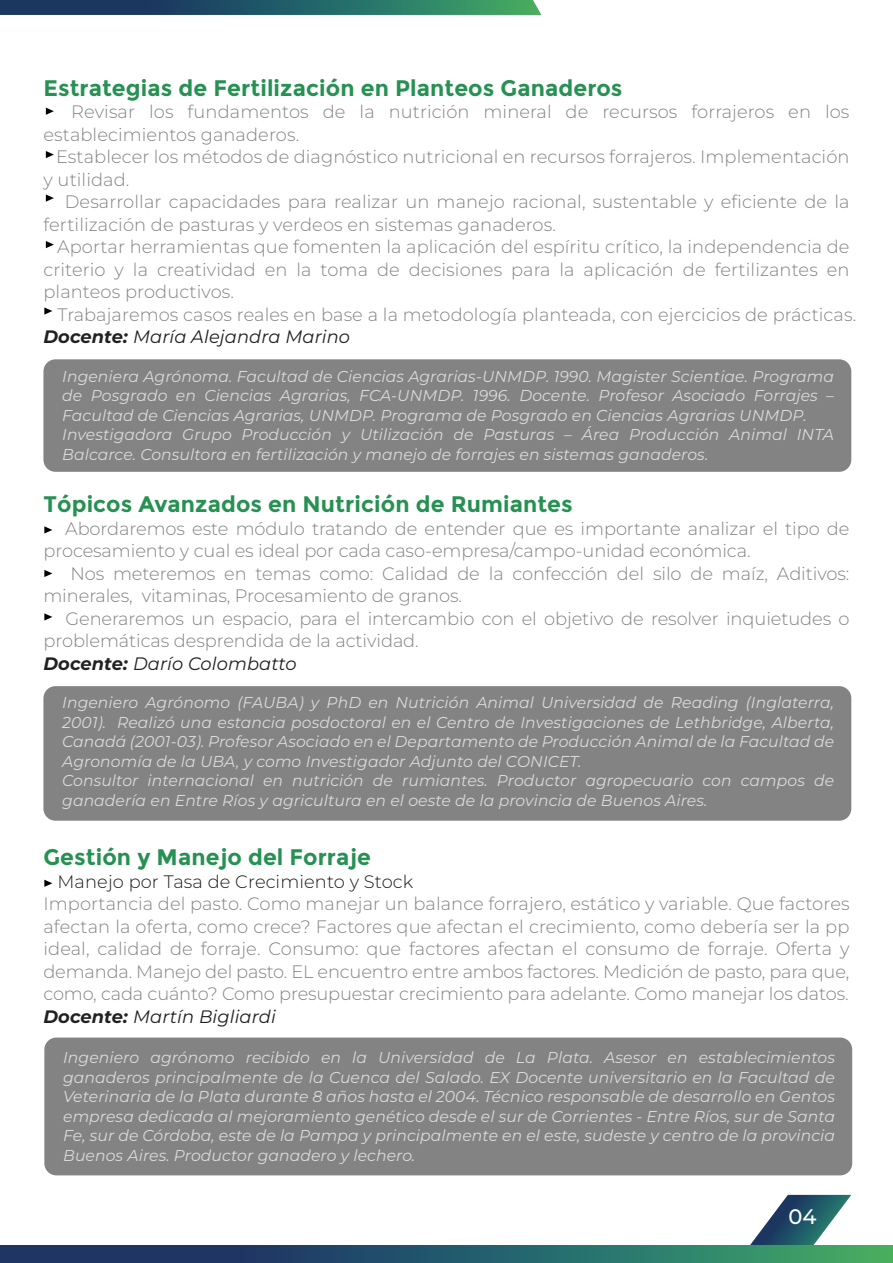
<style>
.page{position:relative;width:893px;height:1263px;background:#fff}
.page>*{position:absolute;margin:0;border:0;box-sizing:border-box;transform-origin:0 0}
.t1{font:700 22.5px "Montserrat";letter-spacing:.005em;color:#269152}
.t2{font:500 21px "Montserrat";color:#fff}
.t3{font:300 18px/22.5px "Montserrat";letter-spacing:-.005em;color:#838383}
.t4{font:300 18px "Montserrat";letter-spacing:.005em;color:#1d1d1b}
.t5{font:italic 15.75px/19.5px "Montserrat";letter-spacing:.005em;color:#dadada}
.s1{font-weight:700;font-style:italic;color:#212121}
.s2{font-weight:400;font-style:italic;color:#212121}
</style>
<div class="page">
<svg style="left:44px;top:880px;width:8px;height:7px"></svg>
<svg style="left:737px;top:1195px;width:114px;height:51px"></svg>
<svg style="left:0;top:0;width:541px;height:15px;background:#276166"></svg>
<svg style="left:0;top:1246px;width:893px;height:17px;background:#286068"></svg>
<svg style="left:46px;top:108px;width:8px;height:7px"></svg>
<svg style="left:46px;top:151px;width:8px;height:7px"></svg>
<svg style="left:46px;top:194px;width:8px;height:8px"></svg>
<svg style="left:46px;top:241px;width:8px;height:7px"></svg>
<svg style="left:44px;top:307px;width:8px;height:8px"></svg>
<svg style="left:44px;top:526px;width:8px;height:7px"></svg>
<svg style="left:44px;top:570px;width:8px;height:7px"></svg>
<svg style="left:44px;top:613px;width:8px;height:7px"></svg>
<div style="left:43px;top:359px;width:808px;height:113px;background:#838383;border-radius:12px"></div>
<div style="left:44px;top:1037px;width:808px;height:138px;background:#838383;border-radius:12px"></div>
<div style="left:43px;top:686px;width:808px;height:135px;background:#838383;border-radius:12px"></div>
<p class="t1" style="left:43px;top:75px;width:581px">Estrategias de Fertilización en Planteos Ganaderos</p>
<p class="t3" style="left:43px;top:100px;width:807px;text-indent:28px">Revisar los fundamentos de la nutrición mineral de recursos forrajeros en los establecimientos ganaderos.</p>
<p class="t3" style="left:43px;top:145px;width:808px;text-indent:13px">Establecer los métodos de diagnóstico nutricional en recursos forrajeros. Implementación y utilidad.</p>
<p class="t3" style="left:43px;top:190px;width:808px;text-indent:21px">Desarrollar capacidades para realizar un manejo racional, sustentable y eficiente de la fertilización de pasturas y verdeos en sistemas ganaderos.</p>
<p class="t3" style="left:43px;top:235px;width:808px;text-align:justify;text-indent:14px">Aportar herramientas que fomenten la aplicación del espíritu crítico, la independencia de criterio y la creatividad en la toma de decisiones para la aplicación de fertilizantes en planteos productivos.</p>
<p class="t3" style="left:43px;top:303px;width:814px;text-indent:14px">Trabajaremos casos reales en base a la metodología planteada, con ejercicios de prácticas.<br><span class="s1">Docente:</span> <span class="s2">María Alejandra Marino</span></p>
<p class="t5" style="left:62px;top:366px;width:773px">Ingeniera Agrónoma. Facultad de Ciencias Agrarias-UNMDP. 1990. Magister Scientiae. Programa de Posgrado en Ciencias Agrarias, FCA-UNMDP. 1996. Docente. Profesor Asociado Forrajes – Facultad de Ciencias Agrarias, UNMDP. Programa de Posgrado en Ciencias Agrarias UNMDP.<br>Investigadora Grupo Producción y Utilización de Pasturas – Área Producción Animal INTA Balcarce. Consultora en fertilización y manejo de forrajes en sistemas ganaderos.</p>
<p class="t1" style="left:43px;top:491px;width:531px">Tópicos Avanzados en Nutrición de Rumiantes</p>
<p class="t3" style="left:43px;top:516px;width:807px;text-indent:22px">Abordaremos este módulo tratando de entender que es importante analizar el tipo de procesamiento y cual es ideal por cada caso-empresa/campo-unidad económica.</p>
<p class="t3" style="left:43px;top:561px;width:807px;text-indent:27px">Nos meteremos en temas como: Calidad de la confección del silo de maíz, Aditivos: minerales, vitaminas, Procesamiento de granos.</p>
<p class="t3" style="left:43px;top:606px;width:808px;text-indent:22px">Generaremos un espacio, para el intercambio con el objetivo de resolver inquietudes o problemáticas desprendida de la actividad.<br><span class="s1">Docente:</span> <span class="s2">Darío Colombatto</span></p>
<p class="t5" style="left:62px;top:693px;width:773px">Ingeniero Agrónomo (FAUBA) y PhD en Nutrición Animal Universidad de Reading (Inglaterra, 2001). Realizó una estancia posdoctoral en el Centro de Investigaciones de Lethbridge, Alberta, Canadá (2001-03). Profesor Asociado en el Departamento de Producción Animal de la Facultad de Agronomía de la UBA, y como Investigador Adjunto del CONICET.<br>Consultor internacional en nutrición de rumiantes. Productor agropecuario con campos de ganadería en Entre Ríos y agricultura en el oeste de la provincia de Buenos Aires.</p>
<p class="t1" style="left:43px;top:844px;width:329px">Gestión y Manejo del Forraje</p>
<p class="t4" style="left:58px;top:869px;width:357px">Manejo por Tasa de Crecimiento y Stock</p>
<p class="t3" style="left:43px;top:892px;width:808px;text-align:justify">Importancia del pasto. Como manejar un balance forrajero, estático y variable. Que factores afectan la oferta, como crece? Factores que afectan el crecimiento, como debería ser la pp ideal, calidad de forraje. Consumo: que factores afectan el consumo de forraje. Oferta y demanda. Manejo del pasto. EL encuentro entre ambos factores. Medición de pasto, para que, como, cada cuánto? Como presupuestar crecimiento para adelante. Como manejar los datos.<br><span class="s1">Docente:</span> <span class="s2">Martín Bigliardi</span></p>
<p class="t5" style="left:63px;top:1047px;width:773px;text-align:justify">Ingeniero agrónomo recibido en la Universidad de La Plata. Asesor en establecimientos ganaderos principalmente de la Cuenca del Salado. EX Docente universitario en la Facultad de Veterinaria de la Plata durante 8 años hasta el 2004. Técnico responsable de desarrollo en Gentos empresa dedicada al mejoramiento genético desde el sur de Corrientes - Entre Ríos, sur de Santa Fe, sur de Córdoba, este de la Pampa y principalmente en el este, sudeste y centro de la provincia Buenos Aires. Productor ganadero y lechero.</p>
<p class="t2" style="left:788px;top:1203px;width:30px">04</p>
</div>
